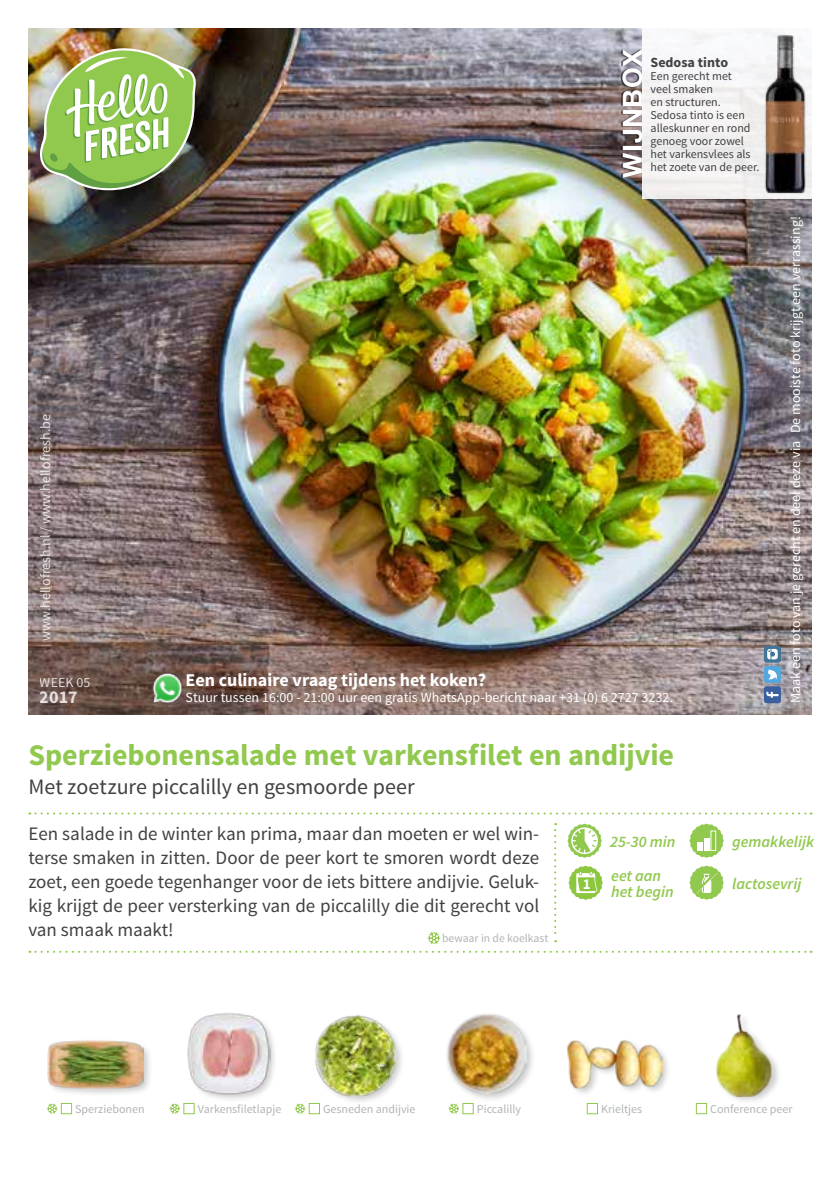
<style>
.page{position:relative;width:840px;height:1191px;background:#fff}
.page>*{position:absolute;margin:0;border:0;box-sizing:border-box;transform-origin:0 0}
.t1{font:700 30px "Source Sans Pro";color:#91c84e}
.t2{font:700 26.8px "Helvetica Neue";letter-spacing:.02em;color:#fff}
.t3{font:22px "Source Sans Pro";color:#414042}
.t4{font:19px/24px "Source Sans Pro";color:#414042;text-align:justify}
.t5{font:700 18px "Source Sans Pro";color:#fff}
.t6{font:italic 600 16px/16px "Source Sans Pro";color:#91c84e}
.t7{font:700 15px "Source Sans Pro";color:#fff}
.t8{font:14px "Source Sans Pro";color:#fff}
.t9{font:700 14px "Source Sans Pro";color:#414042}
.t10{font:12px/13px "Source Sans Pro";color:#414042}
.t11{font:12px "Source Sans Pro";color:#b1b4b6}
.t12{font:11.6px "Source Sans Pro";color:#b1b4b6}
</style>
<div class="page">
<img style="left:28px;top:28px;width:783px;height:686px">
<svg style="left:29px;top:812px;width:782px;height:2px"></svg>
<svg style="left:554px;top:823px;width:2px;height:119px"></svg>
<svg style="left:29px;top:950px;width:782px;height:2px"></svg>
<img style="left:40px;top:48px;width:156px;height:142px">
<div style="left:641px;top:28px;width:170px;height:170px;background:#f4f3f3"></div>
<div style="left:620px;top:49px;width:21px;height:129px;background:#000;opacity:.75"></div>
<svg style="left:427px;top:932px;width:13px;height:12px"></svg>
<svg style="left:47px;top:1104px;width:11px;height:9px"></svg>
<div style="left:61px;top:1103px;width:11px;height:11px;border:1px solid #91c84e"></div>
<div style="left:46px;top:1037px;width:107px;height:60px;background:#000;opacity:.2"></div>
<img style="left:48px;top:1037px;width:95px;height:67px">
<svg style="left:169px;top:1103px;width:11px;height:10px"></svg>
<div style="left:183px;top:1103px;width:11px;height:11px;border:1px solid #91c84e"></div>
<div style="left:187px;top:1012px;width:91px;height:90px;background:#000;opacity:.2"></div>
<img style="left:187px;top:1012px;width:83px;height:83px">
<svg style="left:294px;top:1103px;width:11px;height:10px"></svg>
<div style="left:308px;top:1103px;width:12px;height:11px;border:1px solid #91c84e"></div>
<div style="left:313px;top:1013px;width:92px;height:92px;background:#fff"></div>
<img style="left:308px;top:1014px;width:94px;height:90px">
<svg style="left:448px;top:1103px;width:11px;height:10px"></svg>
<div style="left:462px;top:1103px;width:11px;height:11px;border:1px solid #91c84e"></div>
<div style="left:444px;top:1011px;width:91px;height:91px;background:#000;opacity:.2"></div>
<img style="left:446px;top:1013px;width:80px;height:80px">
<div style="left:586px;top:1103px;width:11px;height:11px;border:1px solid #91c84e"></div>
<div style="left:566px;top:1037px;width:105px;height:60px;background:#000;opacity:.2"></div>
<img style="left:566px;top:1037px;width:96px;height:67px">
<div style="left:695px;top:1103px;width:11px;height:11px;border:1px solid #91c84e"></div>
<div style="left:714px;top:1012px;width:67px;height:92px;background:#000;opacity:.2"></div>
<img style="left:714px;top:1013px;width:67px;height:83px">
<svg style="left:567px;top:823px;width:34px;height:35px"></svg>
<svg style="left:689px;top:823px;width:34px;height:35px"></svg>
<svg style="left:568px;top:865px;width:34px;height:35px"></svg>
<svg style="left:689px;top:865px;width:34px;height:35px"></svg>
<img style="left:762px;top:33px;width:44px;height:161px">
<div style="left:763px;top:686px;width:17px;height:17px;background:#3a609e;border-radius:3px"></div>
<svg style="left:766px;top:692px;width:12px;height:5px"></svg>
<svg style="left:763px;top:645px;width:17px;height:17px"></svg>
<svg style="left:766px;top:649px;width:11px;height:10px"></svg>
<div style="left:763px;top:666px;width:17px;height:17px;background:#53a7dc;border-radius:3px"></div>
<svg style="left:768px;top:669px;width:8px;height:11px"></svg>
<img style="left:151px;top:672px;width:30px;height:31px">
<p class="t8" style="left:37px;top:641px;width:228px;rotate:-90deg">www.hellofresh.nl / www.hellofresh.be</p>
<p class="t8" style="left:40px;top:674px;width:52px">WEEK 05</p>
<p class="t5" style="left:40px;top:685px;width:40px">2017</p>
<h2 class="t2" style="left:611px;top:178px;width:130px;rotate:-90deg">WIJNBOX</h2>
<p class="t9" style="left:650px;top:53px;width:79px">Sedosa tinto</p>
<p class="t10" style="left:650px;top:69px;width:101px">Een gerecht met veel smaken<br>en structuren.<br>Sedosa tinto is een alleskunner en rond genoeg voor zowel het varkensvlees als</p>
<p class="t10" style="left:650px;top:160px;width:110px">het zoete van de peer.</p>
<p class="t5" style="left:185px;top:668px;width:302px">Een culinaire vraag tijdens het koken?</p>
<p class="t8" style="left:185px;top:689px;width:488px">Stuur tussen 16:00 - 21:00 uur een gratis WhatsApp-bericht naar +31 (0) 6 2727 3232.</p>
<h1 class="t1" style="left:28px;top:736px;width:646px">Sperziebonensalade met varkensfilet en andijvie</h1>
<p class="t3" style="left:28px;top:773px;width:387px">Met zoetzure piccalilly en gesmoorde peer</p>
<p class="t8" style="left:786px;top:703px;width:488px;rotate:-90deg">Maak een foto van je gerecht en deel deze via De mooiste foto krijgt een verrassing!</p>
<p class="t4" style="left:28px;top:822px;width:512px">Een salade in de winter kan prima, maar dan moeten er wel win&shy;terse smaken in zitten. Door de peer kort te smoren wordt deze zoet, een goede tegenhanger voor de iets bittere andijvie. Geluk&shy;kig krijgt de peer versterking van de piccalilly die dit gerecht vol van smaak maakt!</p>
<p class="t12" style="left:442px;top:931px;width:108px">bewaar in de koelkast</p>
<p class="t6" style="left:609px;top:833px;width:67px">25-30 min</p>
<p class="t6" style="left:731px;top:833px;width:83px">gemakkelijk</p>
<p class="t6" style="left:611px;top:867px;width:64px">eet aan het begin</p>
<p class="t7" style="left:582px;top:874px;width:9px">1</p>
<p class="t6" style="left:731px;top:875px;width:71px">lactosevrij</p>
<p class="t11" style="left:75px;top:1101px;width:71px">Sperziebonen</p>
<p class="t11" style="left:198px;top:1101px;width:85px">Varkensfiletlapje</p>
<p class="t11" style="left:323px;top:1101px;width:94px">Gesneden andijvie</p>
<p class="t11" style="left:476px;top:1101px;width:46px">Piccalilly</p>
<p class="t11" style="left:600px;top:1101px;width:43px">Krieltjes</p>
<p class="t11" style="left:709px;top:1101px;width:84px">Conference peer</p>
</div>
